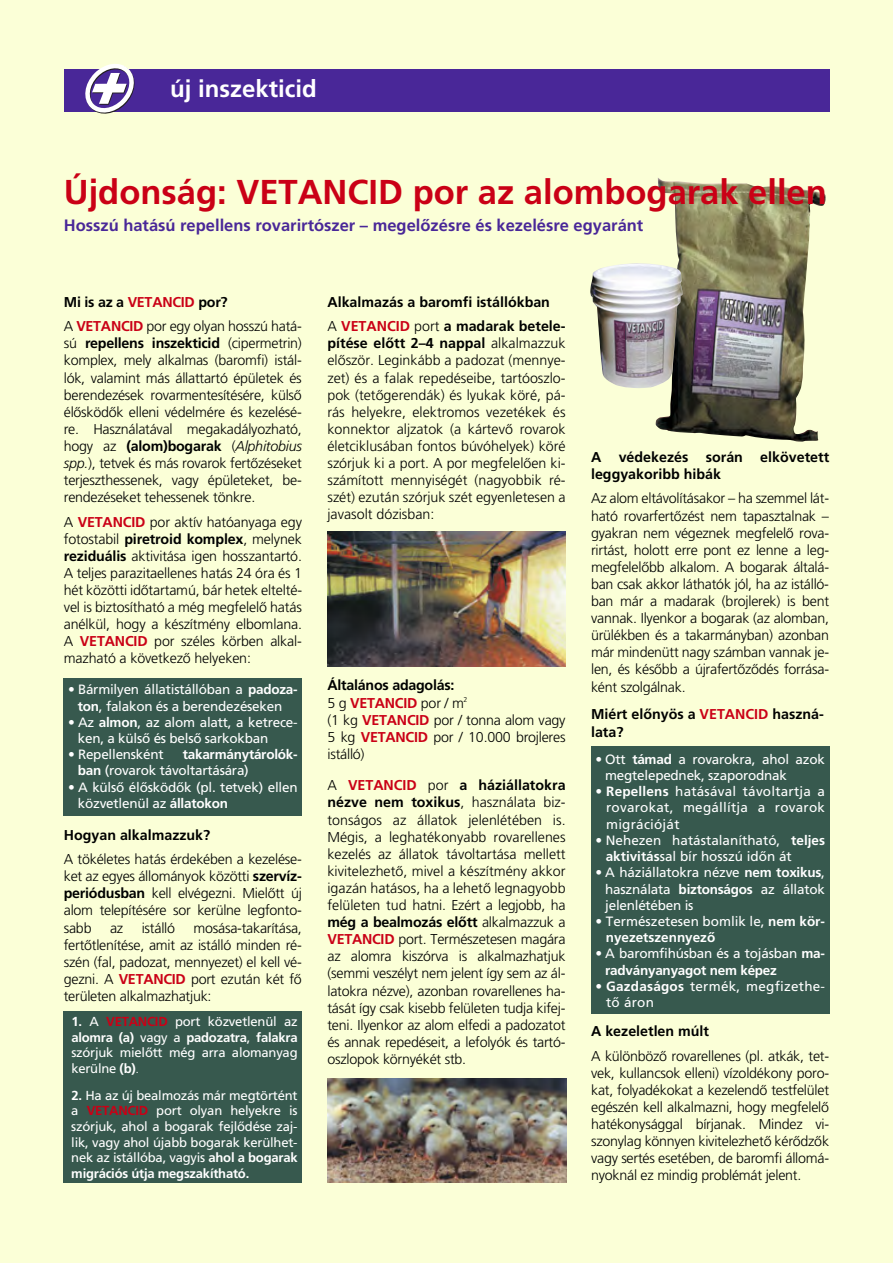
<style>
.page{position:relative;width:893px;height:1263px;background:#fbffd7}
.page>*{position:absolute;margin:0;border:0;box-sizing:border-box;transform-origin:0 0}
.t1{font:700 34.5px "H Frutiger";color:#ca0016}
.t2{font:700 24px "H Frutiger";color:#fff}
.t3{font:700 16.5px "H Frutiger";color:#492798}
.t4{font:300 14.25px/17.1px "H Frutiger";letter-spacing:-.015em;color:#000;text-align:justify}
.t5{font:700 14.25px/17.1px "H Frutiger";color:#000}
.t6{font:13.5px/16.2px "H Frutiger Roman";letter-spacing:-.015em;color:#fff}
.t7{font:700 13.5px "H Frutiger";letter-spacing:-.015em;color:#fff}
.t8{font:13.5px/16.2px "H Frutiger Roman";letter-spacing:.015em;color:#fff}
.t9{font:13.05px/15.6px "H Frutiger Roman";letter-spacing:-.015em;color:#fff}
.t10{font:700 13.05px "H Frutiger";letter-spacing:-.015em;color:#fff}
.s1{font-weight:700}
.s2{font-weight:700;color:#ca0016}
.s3{font-style:italic}
.s4{font-family:"H Frutiger";font-weight:700}
.s5{font-family:"H Frutiger";font-weight:700;color:#ca0016}
.s6{font-family:"H Frutiger Roman";font-weight:400}
.s7{font-family:"H Frutiger";font-weight:300}
.s8{font-weight:300}
.s9{color:#ca0016}
</style>
<div class="page">
<div style="left:591px;top:746px;width:238px;height:268px;background:#37594e"></div>
<div style="left:64px;top:1011px;width:238px;height:171px;background:#37594e"></div>
<div style="left:64px;top:69px;width:765px;height:42px;background:#492798"></div>
<svg style="left:80px;top:64px;width:55px;height:50px"></svg>
<div style="left:64px;top:679px;width:238px;height:137px;background:#37594e"></div>
<img style="left:327px;top:531px;width:239px;height:136px">
<img style="left:656px;top:178px;width:170px;height:264px">
<img style="left:327px;top:1078px;width:239px;height:104px">
<img style="left:590px;top:263px;width:93px;height:125px">
<h2 class="t2" style="left:170px;top:75px;width:148px">új inszekticid</h2>
<h1 class="t1" style="left:64px;top:172px;width:765px">Újdonság: VE TAN CID por az alombogarak ellen</h1>
<p class="t3" style="left:64px;top:215px;width:581px">Hosszú ha tá sú rep el lens ro va rir tó szer – meg elô zés re és ke ze lés re egya ránt</p>
<p class="t4" style="left:64px;top:290px;width:240px;line-height:24.3px"><span class="s1">Mi is az a</span> <span class="s2">VE TAN CID</span> <span class="s1">por?<br></span>A <span class="s2">VE TAN CID</span> por egy olyan hosszú ha tá -</p>
<p class="t4" style="left:64px;top:335px;width:240px">sú <span class="s1">rep el lens in szek ti cid</span> (cipermetrin) komp lex, mely al kal mas (ba rom fi) is tál - lók, va la mint más ál lat tar tó épü le tek és be ren de zé sek ro var men te sí té sé re, kül sô élôs kö dôk el le ni vé del mé re és ke ze lé sé - re. Hasz ná la tá val meg aka dá lyoz ha tó, hogy az <span class="s1">(alom)bo ga rak</span> (<span class="s3">Alp hi to bi us spp.</span>), tet vek és más ro va rok fer tô zé se ket ter jeszt hes se nek, vagy épü le te ket, be - ren de zé se ket te hes se nek tönk re.</p>
<p class="t4" style="left:64px;top:513px;width:240px">A <span class="s2">VE TAN CID</span> por akt ív ha tó a nya ga egy fo tos ta bil <span class="s1">pi ret ro id komp lex</span>, mely nek <span class="s1">re zi du á lis</span> ak ti vi tá sa igen hosszan tar tó.<br>A tel jes pa ra zi ta el le nes ha tás 24 óra és 1 hét kö zöt ti idô tar ta mú, bár he tek el tel té - vel is biz to sít ha tó a még meg fe le lô ha tás anél kül, hogy a ké szít mény el bom la na.<br>A <span class="s2">VE TAN CID</span> por szé les kör ben al kal - maz ha tó a kö vet ke zô he lye ken:</p>
<p class="t6" style="left:68px;top:681px;width:231px;text-align:center">• Bár mi lyen ál lat is tál ló ban a <span class="s4">pa do za - ton</span>, fa la kon és a be ren de zé se ken</p>
<p class="t6" style="left:78px;top:714px;width:221px;text-indent:-10px">• Az <span class="s4">al mon</span>, az alom alatt, a ket re ce - ken, a kül sô és bel sô sar kok ban</p>
<p class="t6" style="left:68px;top:746px;width:97px">• Rep el lens ként</p>
<p class="t7" style="left:183px;top:746px;width:116px">ta kar mánytá ro lók -</p>
<p class="t6" style="left:78px;top:762px;width:172px"><span class="s4">ban</span> (ro va rok tá vol tar tá sá ra)</p>
<p class="t6" style="left:78px;top:778px;width:221px;line-height:16.8px;text-indent:-10px">• A kül sô élôs kö dôk (pl. tet vek) el len köz vet le nül az <span class="s4">ál la to kon</span></p>
<p class="t5" style="left:64px;top:826px;width:148px">Ho gyan al kal maz zuk?</p>
<p class="t4" style="left:64px;top:851px;width:240px">A tö ké le tes ha tás ér de ké ben a ke ze lé se - ket az egyes ál lo má nyok kö zöt ti <span class="s1">szerv íz - pe ri ó dus ban</span> kell el vé gez ni. Mi e lôtt új alom te le pí té sé re sor ke rül ne leg fon to - sabb</p>
<p class="t4" style="left:64px;top:919px;width:240px;text-indent:130px">mo sá sa-ta ka rí tá sa, fertôtlenítése, amit az is tál ló min den ré - szén (fal, pa do zat, mennye zet) el kell vé - gez ni. A <span class="s2">VE TAN CID</span> port ez után két fô te rü le ten al kal maz hat juk:</p>
<p class="t9" style="left:71px;top:1014px;width:228px"><span class="s4">1.</span> A <span class="s5">VE TAN CID</span> port köz vet le nül az</p>
<p class="t10" style="left:71px;top:1030px;width:228px">alom ra (a) <span class="s6">vagy a</span> pa do zat ra<span class="s6">,</span> fa lak ra</p>
<p class="t9" style="left:71px;top:1045px;width:228px">szór juk mi e lôtt még ar ra alom anyag ke rül ne <span class="s4">(b)</span><span class="s7">.</span></p>
<p class="t9" style="left:71px;top:1087px;width:228px;text-align:justify"><span class="s4">2.</span> Ha az új be al mo zás már meg tör tént a <span class="s5">VETAN CID</span> port olyan he lyek re is szór juk, ahol a bo ga rak fej lô dé se zaj - lik, vagy ahol újabb bo ga rak ke rül het - nek az is tál ló ba, vagy is <span class="s4">ahol a bo ga rak</span></p>
<p class="t10" style="left:71px;top:1166px;width:179px">mig rá ci ós út ja meg sza kít ha tó.</p>
<p class="t4" style="left:110px;top:919px;width:15px">az</p>
<p class="t4" style="left:142px;top:919px;width:35px">is tál ló</p>
<p class="t5" style="left:327px;top:290px;width:240px;line-height:24.3px">Al kal ma zás a ba rom fi is tál lók ban<br><span class="s8">A</span> <span class="s9">VE TAN CID</span> <span class="s8">port</span> a ma da rak be te le -</p>
<p class="t4" style="left:327px;top:335px;width:240px"><span class="s1">pí té se elôtt 2–4 nap pal</span> al kal maz zuk el ôször. Leg in kább a pa do zat (mennye - zet) és a fa lak re pe dé se i be, tar tó osz lo - pok (te tô ge ren dák) és lyu kak kö ré, pá - rás he lyek re, elekt ro mos ve ze té kek és kon nek tor alj za tok (a kár te vô ro va rok élet cik lu sá ban fon tos bú vó he lyek) kö ré szór juk ki a port. A por meg fe le lô en ki - szá mí tott mennyi sé gét (na gyob bik ré - szét) ez után szór juk szét egyen le te sen a ja va solt dó zis ban:</p>
<p class="t4" style="left:327px;top:677px;width:240px;text-align:left"><span class="s1">Ál ta lá nos ada go lás:<br></span>5 g <span class="s2">VE TAN CID</span> por / m<sup>2<br></sup>(1 kg <span class="s2">VE TAN CID</span> por / tonna alom vagy<br>5 kg <span class="s2">VE TAN CID</span> por / 10.000 brojleres istálló)</p>
<p class="t4" style="left:327px;top:777px;width:240px">A <span class="s2">VE TAN CID</span> por <span class="s1">a há zi ál la tok ra néz ve nem to xi kus</span>, hasz ná la ta biz - ton sá gos az ál la tok je len lé té ben is.<br>Még is, a leg ha té ko nyabb ro var el len es ke ze lés az ál la tok tá vol tar tá sa mel lett ki vi te lez he tô, mi vel a ké szít mény ak kor iga zán ha tá sos, ha a le he tô leg na gyobb fe lü le ten tud hat ni. Ezért a leg jobb, ha <span class="s1">még a be al mo zás elôtt</span> al kal maz zuk a <span class="s2">VE TAN CID</span> port. Ter mé sze te sen ma gá ra az alom ra ki szór va is al kal maz hat juk (sem mi ve szélyt nem je lent így sem az ál - la tok ra néz ve), azon ban ro var el len es ha - tá sát így csak ki sebb fe lü le ten tud ja ki fej - te ni. Ilyen kor az alom el fe di a pa do za tot és an nak re pe dé se it, a le fo lyók és tar tó - osz lo pok kör nyé két stb.</p>
<p class="t5" style="left:591px;top:449px;width:240px">A vé de ke zés so rán el kö ve tett leggya ko ribb hi bák</p>
<p class="t4" style="left:591px;top:490px;width:240px">Az alom el tá vo lí tá sa kor – ha szem mel lát - ha tó ro var fer tô zést nem ta pasz tal nak – gyak ran nem vé gez nek meg fe le lô ro va - rir tást, ho lott er re pont ez len ne a leg - meg fe le lôbb al ka lom. A bo ga rak ál ta lá - ban csak ak kor lát ha tók jól, ha az is tál ló - ban már a ma da rak (broj le rek) is bent van nak. Ilyen kor a bo ga rak (az alom ban, ürü lék ben és a ta kar mány ban) azon ban már min den ütt nagy szám ban van nak je - len, és ké sôbb a új ra fer tô zô dés for rá sa - ként szol gál nak.</p>
<p class="t5" style="left:591px;top:706px;width:234px">Mi ért elô nyös a <span class="s9">VE TAN CID</span> hasz ná - la ta?</p>
<p class="t6" style="left:605px;top:751px;width:221px;text-indent:-10px">• Ott <span class="s4">tá mad</span> a ro va rok ra, ahol azok meg te le ped nek, sza po rod nak</p>
<p class="t6" style="left:606px;top:783px;width:220px;text-align:justify;text-indent:-11px">• <span class="s4">Rep el lens</span> ha tá sá val tá vol tart ja a ro va ro kat, meg ál lít ja a ro va rok mig rá ci ó ját</p>
<p class="t6" style="left:606px;top:832px;width:221px;text-indent:-10px">• Ne he zen ha tás ta la nít ha tó, <span class="s4">tel jes ak ti vi tás</span> sal bír hosszú idôn át</p>
<p class="t6" style="left:605px;top:864px;width:221px;text-align:justify;text-indent:-10px">• A há zi ál la tok ra néz ve <span class="s4">nem to xi kus</span>, hasz ná la ta <span class="s4">biz ton sá gos</span> az ál la tok je len lé té ben is</p>
<p class="t6" style="left:595px;top:913px;width:231px">• Ter mé sze te sen bom lik le, <span class="s4">nem kör -</span></p>
<p class="t7" style="left:606px;top:929px;width:111px">nye zet szennye zô</p>
<p class="t6" style="left:595px;top:945px;width:231px">• A ba rom fi hús ban és a to jás ban <span class="s4">ma -</span></p>
<p class="t7" style="left:605px;top:962px;width:173px">rad vá nya nya got nem ké pez</p>
<p class="t8" style="left:606px;top:978px;width:220px;text-indent:-11px">• <span class="s4">Gaz da sá gos</span> ter mék, meg fi zet he - tô áron</p>
<p class="t5" style="left:591px;top:1023px;width:120px">A ke ze let len múlt</p>
<p class="t4" style="left:591px;top:1047px;width:240px">A kü lön bö zô ro var el len es (pl. at kák, tet - vek, kul lan csok el le ni) ví zol dé kony po ro - kat, fo lya dé ko kat a ke ze len dô testfe lü let egé szén kell al kal maz ni, hogy meg fe le lô ha té kony ság gal bír ja nak. Min dez vi - szony lag könnyen ki vi te lez he tô ké rô dzôk vagy ser tés ese té ben, de ba rom fi ál lo má - nyok nál ez min dig prob lé mát je lent.</p>
</div>
